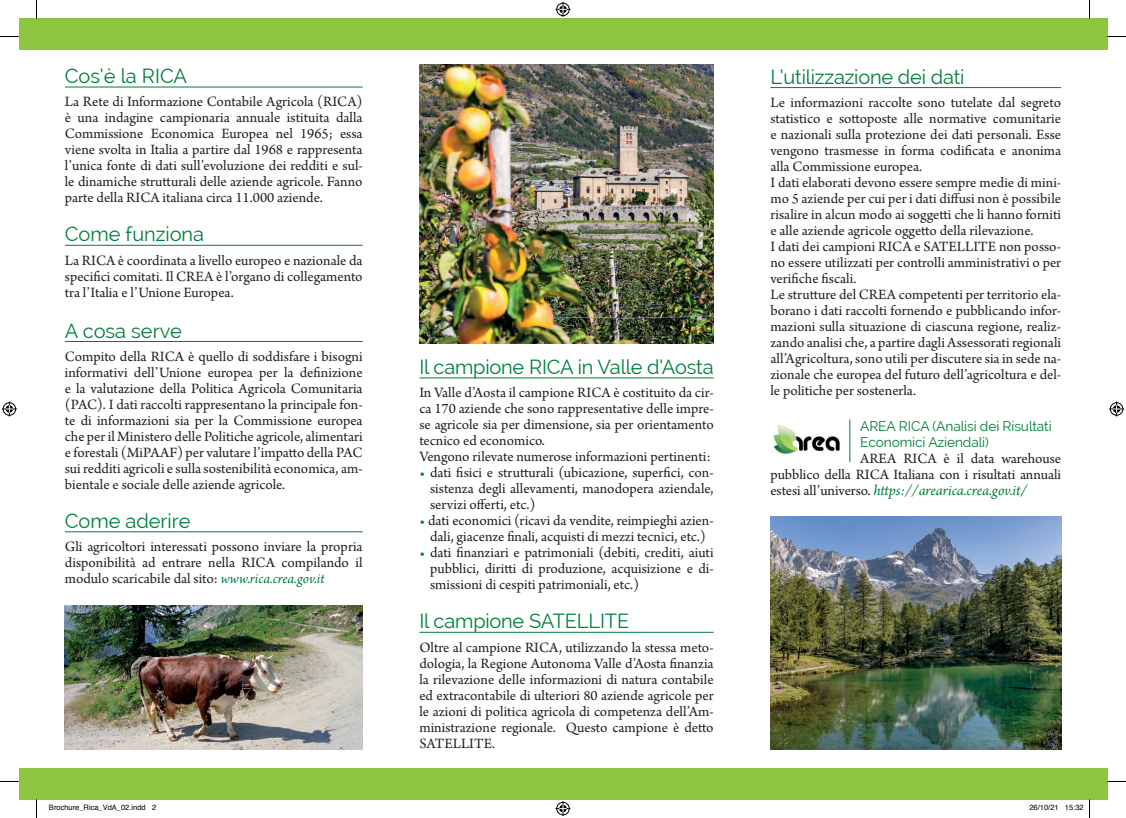
<style>
.page{position:relative;width:1126px;height:818px;background:#fff}
.page>*{position:absolute;margin:0;border:0;box-sizing:border-box;transform-origin:0 0}
.t1{font:20px "Raleway";letter-spacing:-.01em;color:#007e3d}
.t2{font:italic 15.62px "Arno Pro";letter-spacing:-.005em;color:#007e3d}
.t3{font:15px/16px "Arno Pro";color:#231f20;text-align:justify}
.t4{font:13.75px/16px "Raleway";letter-spacing:-.01em;color:#007e3d}
.t5{font:7.5px "Helvetica";color:#000}
.s1{font-style:italic;color:#007e3d}
.s2{color:#007e3d}
.s3{font-style:normal;font-size:15px;color:#231f20}
</style>
<div class="page">
<div style="left:19px;top:19px;width:1088px;height:31px;background:#8bc63e"></div>
<hr style="left:65px;top:87px;width:297px;height:1px;background:#007e3d">
<hr style="left:65px;top:245px;width:297px;height:1px;background:#007e3d">
<hr style="left:65px;top:341px;width:297px;height:1px;background:#007e3d">
<hr style="left:65px;top:531px;width:297px;height:1px;background:#007e3d">
<hr style="left:419px;top:377px;width:294px;height:1px;background:#007e3d">
<hr style="left:419px;top:631px;width:294px;height:1px;background:#007e3d">
<hr style="left:770px;top:87px;width:290px;height:1px;background:#007e3d">
<div style="left:19px;top:767px;width:1088px;height:31px;background:#8bc63e"></div>
<img style="left:65px;top:605px;width:297px;height:144px">
<img style="left:419px;top:65px;width:294px;height:278px">
<img style="left:770px;top:516px;width:290px;height:233px">
<img style="left:773px;top:425px;width:67px;height:29px">
<hr style="left:849px;top:419px;width:1px;height:43px;background:#007e3d">
<svg style="left:0;top:36px;width:19px;height:1px"></svg>
<svg style="left:1107px;top:36px;width:18px;height:1px"></svg>
<svg style="left:36px;top:0;width:1px;height:19px"></svg>
<svg style="left:36px;top:798px;width:1px;height:19px"></svg>
<svg style="left:1088px;top:0;width:2px;height:19px"></svg>
<svg style="left:555px;top:2px;width:15px;height:15px"></svg>
<svg style="left:555px;top:801px;width:15px;height:14px"></svg>
<svg style="left:2px;top:401px;width:15px;height:15px"></svg>
<svg style="left:1109px;top:401px;width:14px;height:15px"></svg>
<svg style="left:1064px;top:798px;width:26px;height:19px"></svg>
<h1 class="t1" style="left:65px;top:64px;width:124px">Cos’è la RICA</h1>
<p class="t3" style="left:65px;top:94px;width:299px">La Rete di Informazione Contabile Agricola (RICA) è una indagine campionaria annuale istituita dalla Commissione Economica Europea nel 1965; essa viene svolta in Italia a partire dal 1968 e rappresenta l’unica fonte di dati sull’evoluzione dei redditi e sul&shy;le dinamiche strutturali delle aziende agricole. Fanno parte della RICA italiana circa 11.000 aziende.</p>
<h1 class="t1" style="left:65px;top:222px;width:141px">Come funziona</h1>
<p class="t3" style="left:65px;top:253px;width:299px">La RICA è coordinata a livello europeo e nazionale da specifici comitati. Il CREA è l’organo di collegamento tra l’Italia e l’Unione Europea.</p>
<h1 class="t1" style="left:65px;top:319px;width:119px">A cosa serve</h1>
<p class="t3" style="left:65px;top:349px;width:299px">Compito della RICA è quello di soddisfare i bisogni informativi dell’Unione europea per la definizione e la valutazione della Politica Agricola Comunitaria (PAC). I dati raccolti rappresentano la principale fon&shy;te di informazioni sia per la Commissione europea che per il Ministero delle Politiche agricole, alimentari e forestali (MiPAAF) per valutare l’impatto della PAC sui redditi agricoli e sulla sostenibilità economica, am&shy;bientale e sociale delle aziende agricole.</p>
<h1 class="t1" style="left:65px;top:509px;width:127px">Come aderire</h1>
<p class="t3" style="left:65px;top:539px;width:299px">Gli agricoltori interessati possono inviare la propria disponibilità ad entrare nella RICA compilando il modulo scaricabile dal sito: <span class="s1">www.rica.crea.gov.it</span></p>
<h1 class="t1" style="left:419px;top:355px;width:296px">Il campione RICA in Valle d’Aosta</h1>
<p class="t3" style="left:419px;top:385px;width:296px;text-align:left">In Valle d’Aosta il campione RICA è costituito da cir&shy;ca 170 aziende che sono rappresentative delle impre&shy;se agricole sia per dimensione, sia per orientamento tecnico ed economico.<br>Vengono rilevate numerose informazioni pertinenti:</p>
<p class="t3" style="left:430px;top:465px;width:285px;text-indent:-11px"><span class="s2">•</span> dati fisici e strutturali (ubicazione, superfici, con&shy;sistenza degli allevamenti, manodopera aziendale, servizi offerti, etc.)</p>
<p class="t3" style="left:419px;top:513px;width:296px;text-align:center"><span class="s2">•</span> dati economici (ricavi da vendite, reimpieghi azien&shy;dali, giacenze finali, acquisti di mezzi tecnici, etc.)</p>
<p class="t3" style="left:430px;top:545px;width:285px;text-indent:-11px"><span class="s2">•</span> dati finanziari e patrimoniali (debiti, crediti, aiuti pubblici, diritti di produzione, acquisizione e di&shy;smissioni di cespiti patrimoniali, etc.)</p>
<h1 class="t1" style="left:419px;top:609px;width:211px">Il campione SATELLITE</h1>
<p class="t3" style="left:419px;top:639px;width:296px">Oltre al campione RICA, utilizzando la stessa meto&shy;dologia, la Regione Autonoma Valle d’Aosta finanzia la rilevazione delle informazioni di natura contabile ed extracontabile di ulteriori 80 aziende agricole per le azioni di politica agricola di competenza dell’Am&shy;ministrazione regionale. Questo campione è detto SATELLITE.</p>
<h1 class="t1" style="left:770px;top:65px;width:195px">L’utilizzazione dei dati</h1>
<p class="t3" style="left:770px;top:95px;width:292px;text-align:left">Le informazioni raccolte sono tutelate dal segreto statistico e sottoposte alle normative comunitarie e nazionali sulla protezione dei dati personali. Esse vengono trasmesse in forma codificata e anonima alla Commissione europea.<br>I dati elaborati devono essere sempre medie di mini&shy;mo 5 aziende per cui per i dati diffusi non è possibile risalire in alcun modo ai soggetti che li hanno forniti e alle aziende agricole oggetto della rilevazione.<br>I dati dei campioni RICA e SATELLITE non posso&shy;no essere utilizzati per controlli amministrativi o per verifiche fiscali.<br>Le strutture del CREA competenti per territorio ela&shy;borano i dati raccolti fornendo e pubblicando infor&shy;mazioni sulla situazione di ciascuna regione, realiz&shy;zando analisi che, a partire dagli Assessorati regionali all’Agricoltura, sono utili per discutere sia in sede na&shy;zionale che europea del futuro dell’agricoltura e del&shy;le politiche per sostenerla.</p>
<p class="t4" style="left:860px;top:417px;width:193px">AREA RICA (Analisi dei Risultati<br>Economici Aziendali)</p>
<p class="t3" style="left:770px;top:451px;width:292px;text-align:right">AREA RICA è il data warehouse<br>pubblico della RICA Italiana con i risultati annuali</p>
<p class="t2" style="left:770px;top:481px;width:258px"><span class="s3">estesi all’universo.</span> https://arearica.crea.gov.it/</p>
<p class="t5" style="left:49px;top:801px;width:109px">Brochure_Rica_VdA_02.indd 2</p>
<p class="t5" style="left:1029px;top:801px;width:56px">26/10/21 15:32</p>
</div>
